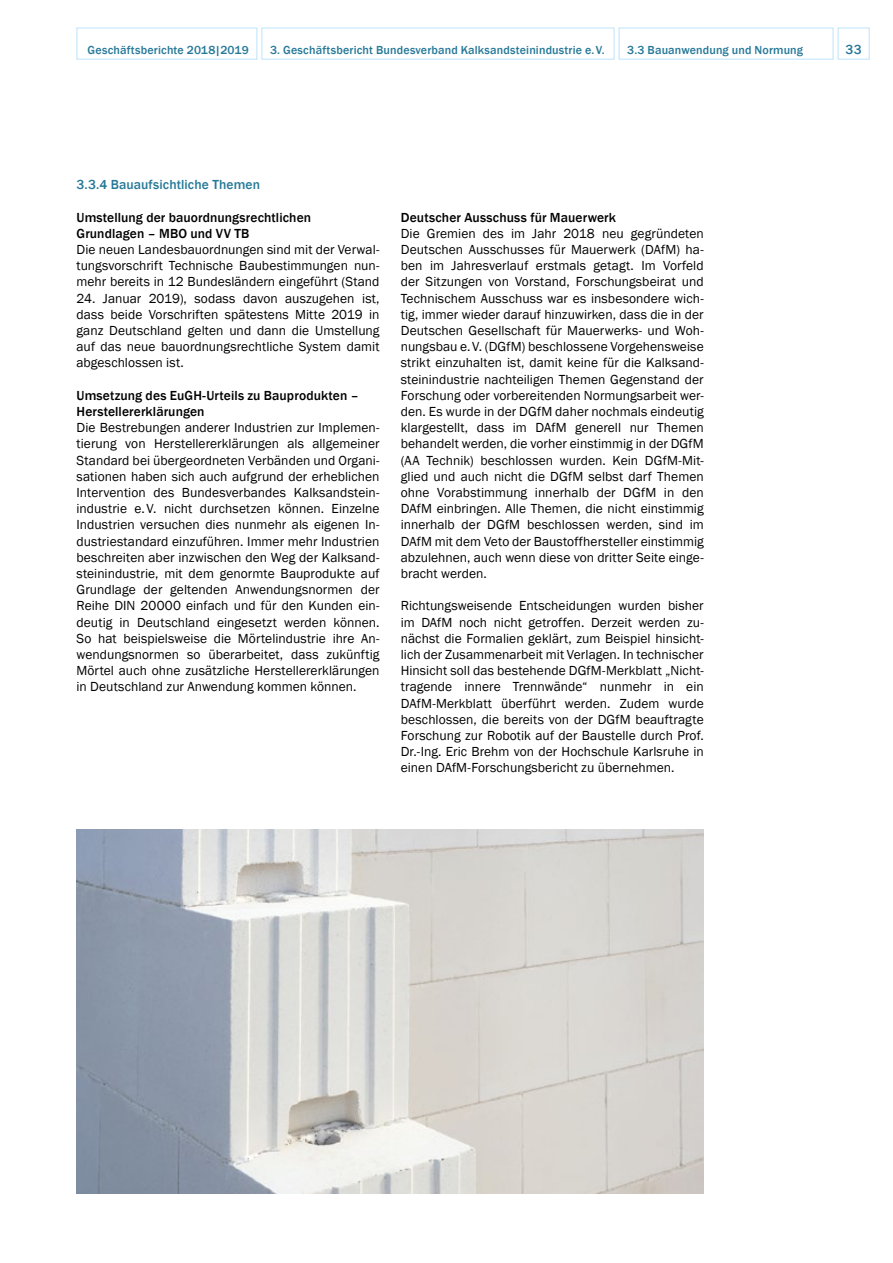
<style>
.page{position:relative;width:893px;height:1263px;background:#fff}
.page>*{position:absolute;margin:0;border:0;box-sizing:border-box;transform-origin:0 0}
.t1{font:13.5px/16.2px "Franklin Gothic";letter-spacing:.005em;color:#000;text-align:justify}
.t2{font:500 13.5px/16.2px "Franklin Gothic";letter-spacing:.01em;color:#000}
.t3{font:500 13.5px "Franklin Gothic";letter-spacing:.01em;color:#277998}
.t4{font:500 12px "Franklin Gothic";letter-spacing:.015em;color:#277998}
</style>
<div class="page">
<img style="left:77px;top:829px;width:627px;height:365px">
<div style="left:838px;top:28px;width:32px;height:32px;border:1px solid #bce4fa"></div>
<div style="left:619px;top:28px;width:214px;height:32px;border:1px solid #bce4fa"></div>
<div style="left:77px;top:28px;width:180px;height:32px;border:1px solid #bce4fa"></div>
<div style="left:261px;top:28px;width:353px;height:32px;border:1px solid #bce4fa"></div>
<p class="t4" style="left:88px;top:43px;width:163px">Geschäftsberichte 2018|2019</p>
<p class="t4" style="left:270px;top:43px;width:336px">3. Geschäftsbericht Bundesverband Kalksandsteinindustrie e.V.</p>
<p class="t4" style="left:627px;top:43px;width:177px">3.3 Bauanwendung und Normung</p>
<p class="t3" style="left:846px;top:41px;width:18px">33</p>
<p class="t3" style="left:77px;top:176px;width:185px">3.3.4 Bauaufsichtliche Themen</p>
<p class="t2" style="left:77px;top:209px;width:236px">Umstellung der bauordnungsrechtlichen<br>Grundlagen – MBO und VV TB</p>
<p class="t1" style="left:77px;top:242px;width:304px">Die neuen Landesbauordnungen sind mit der Verwal&shy;tungsvorschrift Technische Baubestimmungen nun&shy;mehr bereits in 12 Bundesländern eingeführt (Stand</p>
<p class="t1" style="left:77px;top:290px;width:304px">24. Januar 2019), sodass davon auszugehen ist, dass beide Vorschriften spätestens Mitte 2019 in ganz Deutschland gelten und dann die Umstellung auf das neue bauordnungsrechtliche System damit abgeschlossen ist.</p>
<p class="t2" style="left:77px;top:387px;width:284px">Umsetzung des EuGH-Urteils zu Bauprodukten –<br>Herstellererklärungen</p>
<p class="t1" style="left:77px;top:420px;width:304px">Die Bestrebungen anderer Industrien zur Implemen&shy;tierung von Herstellererklärungen als allgemeiner Standard bei übergeordneten Verbänden und Organi&shy;sationen haben sich auch aufgrund der erheblichen Intervention des Bundesverbandes Kalksandstein&shy;industrie e.V. nicht durchsetzen können. Einzelne Industrien versuchen dies nunmehr als eigenen In&shy;dustriestandard einzuführen. Immer mehr Industrien beschreiten aber inzwischen den Weg der Kalksand&shy;steinindustrie, mit dem genormte Bauprodukte auf Grundlage der geltenden Anwendungsnormen der Reihe DIN 20000 einfach und für den Kunden ein&shy;deutig in Deutschland eingesetzt werden können.<br>So hat beispielsweise die Mörtelindustrie ihre An&shy;wendungsnormen so überarbeitet, dass zukünftig Mörtel auch ohne zusätzliche Herstellererklärungen in Deutschland zur Anwendung kommen können.</p>
<p class="t2" style="left:401px;top:209px;width:217px">Deutscher Ausschuss für Mauerwerk</p>
<p class="t1" style="left:401px;top:225px;width:304px">Die Gremien des im Jahr 2018 neu gegründeten Deutschen Ausschusses für Mauerwerk (DAfM) ha&shy;ben im Jahresverlauf erstmals getagt. Im Vorfeld der Sitzungen von Vorstand, Forschungsbeirat und Technischem Ausschuss war es insbesondere wich&shy;tig, immer wieder darauf hinzuwirken, dass die in der Deutschen Gesellschaft für Mauerwerks- und Woh&shy;nungsbau e.V. (DGfM) beschlossene Vorgehensweise strikt einzuhalten ist, damit keine für die Kalksand&shy;steinindustrie nachteiligen Themen Gegenstand der Forschung oder vorbereitenden Normungsarbeit wer&shy;den. Es wurde in der DGfM daher nochmals eindeutig klargestellt, dass im DAfM generell nur Themen behandelt werden, die vorher einstimmig in der DGfM (AA Technik) beschlossen wurden. Kein DGfM-Mit&shy;glied und auch nicht die DGfM selbst darf Themen ohne Vorabstimmung innerhalb der DGfM in den DAfM einbringen. Alle Themen, die nicht einstimmig innerhalb der DGfM beschlossen werden, sind im DAfM mit dem Veto der Baustoffhersteller einstimmig abzulehnen, auch wenn diese von dritter Seite einge&shy;bracht werden.</p>
<p class="t1" style="left:401px;top:598px;width:304px">Richtungsweisende Entscheidungen wurden bisher im DAfM noch nicht getroffen. Derzeit werden zu&shy;nächst die Formalien geklärt, zum Beispiel hinsicht&shy;lich der Zusammenarbeit mit Verlagen. In technischer Hinsicht soll das bestehende DGfM-Merkblatt „Nicht&shy;tragende innere Trennwände“ nunmehr in ein DAfM-Merkblatt überführt werden. Zudem wurde beschlossen, die bereits von der DGfM beauftragte Forschung zur Robotik auf der Baustelle durch Prof.<br>Dr.-Ing. Eric Brehm von der Hochschule Karlsruhe in einen DAfM-Forschungsbericht zu übernehmen.</p>
</div>
